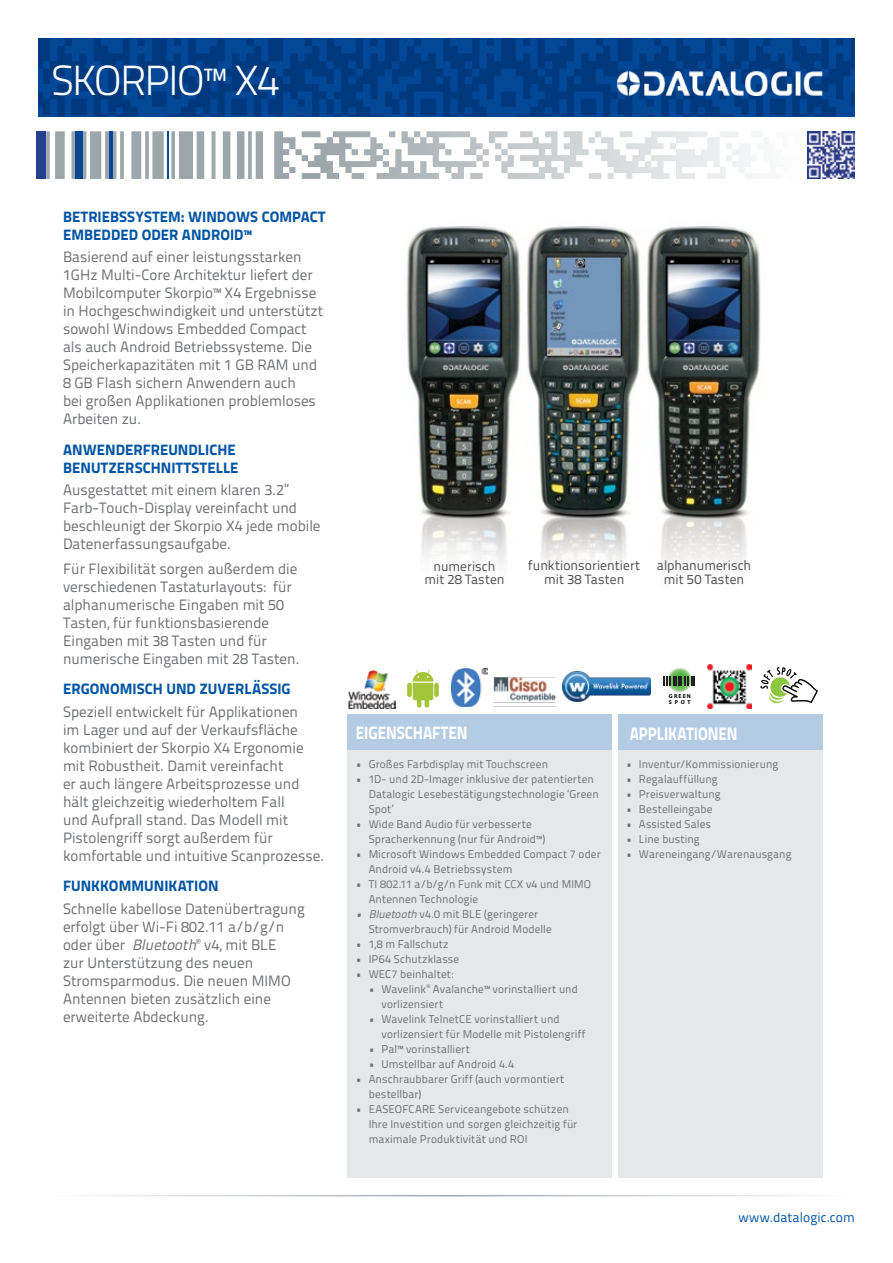
<style>
.page{position:relative;width:893px;height:1263px;background:#fff}
.page>*{position:absolute;margin:0;border:0;box-sizing:border-box;transform-origin:0 0}
.t1{font:300 42px "Titillium Text 22 L";letter-spacing:-.04em;color:#fff}
.t2{font:800 18px "Titillium Text 22 L";letter-spacing:-.005em;color:#fff;scale:.85 1}
.t3{font:15px/18px "Titillium Text 22 L";color:#6d6e71}
.t4{font:800 15px/18px "Titillium Text 22 L";letter-spacing:.005em;color:#0054a4}
.t5{font:13.5px/13.5px "Titillium Text 22 L";letter-spacing:.005em;color:#4d4d4f;text-align:center}
.t6{font:13.5px "Titillium Text 22 L";letter-spacing:.005em;color:#0054a4}
.t7{font:11.25px/15px "Titillium Text 22 L";letter-spacing:.01em;color:#6d6e71}
.t8{font:700 5.7px/5.7px "Myriad Pro";letter-spacing:.2em;color:#000}
.s1{font-family:"Titillium Text L";font-style:italic}
</style>
<div class="page">
<svg style="left:38px;top:38px;width:817px;height:79px;background:#023f89"></svg>
<svg style="left:302px;top:131px;width:453px;height:48px"></svg>
<hr style="left:167px;top:131px;width:2px;height:48px;background:#034797">
<div style="left:75px;top:131px;width:7px;height:48px;background:#034797"></div>
<hr style="left:109px;top:131px;width:4px;height:48px;background:#034797">
<div style="left:37px;top:131px;width:9px;height:48px;background:#25408f"></div>
<hr style="left:45px;top:1195px;width:803px;height:1px;background:#9da3aa">
<div style="left:348px;top:714px;width:264px;height:36px;background:#b3cce4"></div>
<div style="left:618px;top:714px;width:204px;height:36px;background:#b3cce4"></div>
<div style="left:348px;top:750px;width:264px;height:428px;background:#e6e7e8"></div>
<div style="left:618px;top:750px;width:204px;height:428px;background:#e6e7e8"></div>
<img style="left:618px;top:72px;width:204px;height:23px">
<img style="left:807px;top:131px;width:48px;height:48px">
<img style="left:406px;top:226px;width:355px;height:341px">
<img style="left:452px;top:668px;width:35px;height:38px">
<svg style="left:667px;top:667px;width:25px;height:25px"></svg>
<svg style="left:664px;top:676px;width:25px;height:10px"></svg>
<hr style="left:691px;top:676px;width:4px;height:10px;background:#231f20">
<img style="left:562px;top:671px;width:89px;height:31px">
<img style="left:348px;top:670px;width:48px;height:38px">
<img style="left:708px;top:665px;width:43px;height:43px">
<img style="left:493px;top:677px;width:63px;height:30px">
<svg style="left:760px;top:667px;width:58px;height:37px"></svg>
<div style="left:407px;top:683px;width:5px;height:14px;background:#a4c439;border-radius:2px"></div>
<svg style="left:413px;top:670px;width:20px;height:38px"></svg>
<div style="left:434px;top:683px;width:5px;height:14px;background:#a4c439;border-radius:2px"></div>
<h1 class="t1" style="left:51px;top:50px;width:229px">SKORPIO™ X4</h1>
<p class="t4" style="left:63px;top:207px;width:264px">BETRIEBSSYSTEM: WINDOWS COMPACT<br>EMBEDDED ODER ANDROID™</p>
<p class="t3" style="left:63px;top:247px;width:262px">Basierend auf einer leistungsstarken 1GHz Multi-Core Architektur liefert der Mobilcomputer Skorpio™ X4 Ergebnisse in Hochgeschwindigkeit und unterstützt sowohl Windows Embedded Compact als auch Android Betriebssysteme. Die Speicherkapazitäten mit 1 GB RAM und 8 GB Flash sichern Anwendern auch<br>bei großen Applikationen problemloses Arbeiten zu.</p>
<p class="t4" style="left:63px;top:440px;width:177px">ANWENDERFREUNDLICHE<br>BENUTZERSCHNITTSTELLE</p>
<p class="t3" style="left:63px;top:480px;width:259px">Ausgestattet mit einem klaren 3.2’’ Farb-Touch-Display vereinfacht und beschleunigt der Skorpio X4 jede mobile Datenerfassungsaufgabe.</p>
<p class="t3" style="left:63px;top:559px;width:238px">Für Flexibilität sorgen außerdem die verschiedenen Tastaturlayouts: für alphanumerische Eingaben mit 50<br>Tasten, für funktionsbasierende Eingaben mit 38 Tasten und für numerische Eingaben mit 28 Tasten.</p>
<p class="t4" style="left:63px;top:679px;width:229px">ERGONOMISCH UND ZUVERLÄSSIG</p>
<p class="t3" style="left:63px;top:702px;width:263px">Speziell entwickelt für Applikationen<br>im Lager und auf der Verkaufsfläche kombiniert der Skorpio X4 Ergonomie mit Robustheit. Damit vereinfacht<br>er auch längere Arbeitsprozesse und hält gleichzeitig wiederholtem Fall<br>und Aufprall stand. Das Modell mit Pistolengriff sorgt außerdem für komfortable und intuitive Scanprozesse.</p>
<p class="t4" style="left:63px;top:876px;width:157px">FUNKKOMMUNIKATION</p>
<p class="t3" style="left:63px;top:899px;width:243px">Schnelle kabellose Datenübertragung erfolgt über Wi-Fi 802.11 a/b/g/n oder über <span class="s1">Bluetooth</span><sup>®</sup> v4, mit BLE<br>zur Unterstützung des neuen<br>Stromsparmodus. Die neuen MIMO<br>Antennen bieten zusätzlich eine erweiterte Abdeckung.</p>
<p class="t5" style="left:424px;top:558px;width:82px">numerisch mit 28 Tasten</p>
<p class="t5" style="left:528px;top:558px;width:113px">funktionsorientiert mit 38 Tasten</p>
<p class="t5" style="left:657px;top:558px;width:96px">alphanumerisch mit 50 Tasten</p>
<p class="t8" style="left:669px;top:693px;width:23px">GREEN<br>SPOT</p>
<p class="t2" style="left:356px;top:719px;width:133px">EIGENSCHAFTEN</p>
<p class="t2" style="left:630px;top:719px;width:128px">APPLIKATIONEN</p>
<p class="t7" style="left:356px;top:756px;width:194px">• Großes Farbdisplay mit Touchscreen</p>
<p class="t7" style="left:369px;top:771px;width:232px;text-indent:-13px">• 1D- und 2D-Imager inklusive der patentierten<br>Datalogic Lesebestätigungstechnologie ‘Green<br>Spot’</p>
<p class="t7" style="left:369px;top:816px;width:178px;text-indent:-13px">• Wide Band Audio für verbesserte<br>Spracherkennung (nur für Android™)</p>
<p class="t7" style="left:369px;top:846px;width:233px;text-indent:-13px">• Microsoft Windows Embedded Compact 7 oder<br>Android v4.4 Betriebssystem</p>
<p class="t7" style="left:369px;top:876px;width:224px;text-indent:-13px">• TI 802.11 a/b/g/n Funk mit CCX v4 und MIMO<br>Antennen Technologie</p>
<p class="t7" style="left:369px;top:906px;width:185px;text-indent:-13px"><span class="s1">• Bluetooth</span> v4.0 mit BLE (geringerer<br>Stromverbrauch) für Android Modelle</p>
<p class="t7" style="left:356px;top:936px;width:94px">• 1,8 m Fallschutz</p>
<p class="t7" style="left:356px;top:951px;width:105px">• IP64 Schutzklasse</p>
<p class="t7" style="left:356px;top:966px;width:99px">• WEC7 beinhaltet:</p>
<p class="t7" style="left:381px;top:981px;width:198px;text-indent:-13px">• Wavelink<sup>®</sup> Avalanche™ vorinstalliert und vorlizensiert</p>
<p class="t7" style="left:381px;top:1011px;width:206px;text-indent:-13px">• Wavelink TelnetCE vorinstalliert und vorlizensiert für Modelle mit Pistolengriff</p>
<p class="t7" style="left:369px;top:1041px;width:103px">• Pal™ vorinstalliert</p>
<p class="t7" style="left:369px;top:1056px;width:147px">• Umstellbar auf Android 4.4</p>
<p class="t7" style="left:369px;top:1071px;width:197px;text-indent:-13px">• Anschraubbarer Griff (auch vormontiert bestellbar)</p>
<p class="t7" style="left:369px;top:1101px;width:210px;text-indent:-13px">• EASEOFCARE Serviceangebote schützen<br>Ihre Investition und sorgen gleichzeitig für maximale Produktivität und ROI</p>
<p class="t7" style="left:626px;top:756px;width:154px">• Inventur/Kommissionierung</p>
<p class="t7" style="left:626px;top:771px;width:93px">• Regalauffüllung</p>
<p class="t7" style="left:626px;top:786px;width:96px">• Preisverwaltung</p>
<p class="t7" style="left:626px;top:801px;width:88px">• Bestelleingabe</p>
<p class="t7" style="left:626px;top:816px;width:86px">• Assisted Sales</p>
<p class="t7" style="left:626px;top:831px;width:75px">• Line busting</p>
<p class="t7" style="left:626px;top:846px;width:167px">• Wareneingang/Warenausgang</p>
<p class="t6" style="left:738px;top:1207px;width:118px">www.datalogic.com</p>
</div>
